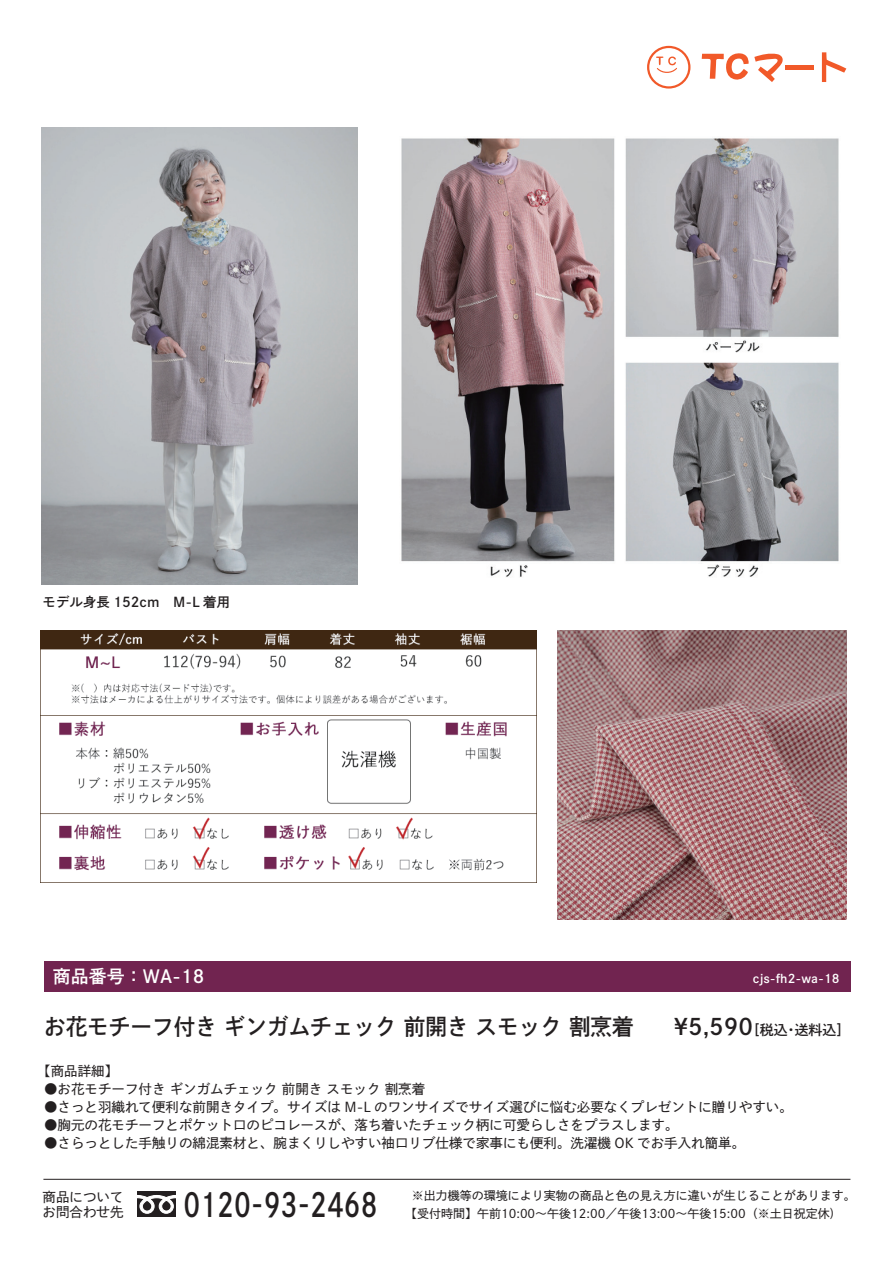
<style>
.page{position:relative;width:893px;height:1263px;background:#fff}
.page>*{position:absolute;margin:0;border:0;box-sizing:border-box;transform-origin:0 0}
.t1{font:32.55px "DNP Shuei Go Kin Std B";color:#231f20;scale:.8 1}
.t2{font:22.5px "DNP Shuei Go Kin Std B";color:#231f20;scale:.96 1}
.t3{font:18px "DNP Shuei Go Kin Std B";color:#fff}
.t4{font:13.95px "DNP Shuei Go Kin Std B";color:#231f20}
.t5{font:13.5px/15px "DNP Shuei Go Kin Std M";color:#231f20}
.t6{font:13.5px "DNP Shuei Go Kin Std B";color:#231f20}
.t7{font:12px "DNP Shuei Go Kin Std M";color:#231f20}
.t8{font:12px "DNP Shuei Go Kin Std B";color:#fff}
.s1{font-size:22.5px}
</style>
<div class="page">
<img style="left:401px;top:138px;width:438px;height:439px">
<img style="left:557px;top:630px;width:289px;height:289px">
<img style="left:40px;top:630px;width:496px;height:253px">
<img style="left:41px;top:128px;width:317px;height:456px">
<div style="left:44px;top:961px;width:806px;height:31px;background:#712450"></div>
<div style="left:137px;top:1191px;width:39px;height:26px;background:#231f20"></div>
<svg style="left:137px;top:1195px;width:39px;height:19px"></svg>
<hr style="left:43px;top:1179px;width:807px;height:1px;background:#231f20">
<svg style="left:822px;top:52px;width:24px;height:30px"></svg>
<svg style="left:702px;top:53px;width:81px;height:29px"></svg>
<div style="left:785px;top:65px;width:28px;height:5px;background:#f15929"></div>
<svg style="left:647px;top:46px;width:43px;height:43px"></svg>
<div style="left:649px;top:48px;width:39px;height:38px;background:#fff;border-radius:50%"></div>
<svg style="left:656px;top:56px;width:21px;height:17px"></svg>
<p class="t6" style="left:43px;top:592px;width:189px">モデル身長 152cm　M-L 着用</p>
<h3 class="t3" style="left:53px;top:964px;width:153px">商品番号：WA-18</h3>
<p class="t8" style="left:753px;top:970px;width:88px">cjs-fh2-wa-18</p>
<h2 class="t2" style="left:44px;top:1011px;width:616px">お花モチーフ付き ギンガムチェック 前開き スモック 割烹着</h2>
<p class="t4" style="left:674px;top:1020px;width:178px"><span class="s1">¥5,590</span>［税込・送料込］</p>
<p class="t5" style="left:37px;top:1064px;width:82px">【商品詳細】</p>
<p class="t5" style="left:44px;top:1082px;width:383px">●お花モチーフ付き ギンガムチェック 前開き スモック 割烹着</p>
<p class="t5" style="left:44px;top:1100px;width:750px">●さっと羽織れて便利な前開きタイプ。サイズは M-L のワンサイズでサイズ選びに悩む必要なくプレゼントに贈りやすい。</p>
<p class="t5" style="left:44px;top:1118px;width:636px">●胸元の花モチーフとポケット口のピコレースが、落ち着いたチェック柄に可愛らしさをプラスします。</p>
<p class="t5" style="left:44px;top:1136px;width:703px">●さらっとした手触りの綿混素材と、腕まくりしやすい袖口リブ仕様で家事にも便利。洗濯機 OK でお手入れ簡単。</p>
<p class="t5" style="left:43px;top:1189px;width:82px">商品についてお問合わせ先</p>
<h1 class="t1" style="left:184px;top:1182px;width:244px">0120-93-2468</h1>
<p class="t7" style="left:412px;top:1188px;width:445px">※出力機等の環境により実物の商品と色の見え方に違いが生じることがあります。</p>
<p class="t7" style="left:411px;top:1205px;width:436px">【受付時間】午前10:00～午後12:00／午後13:00～午後15:00（※土日祝定休)　</p>
</div>
